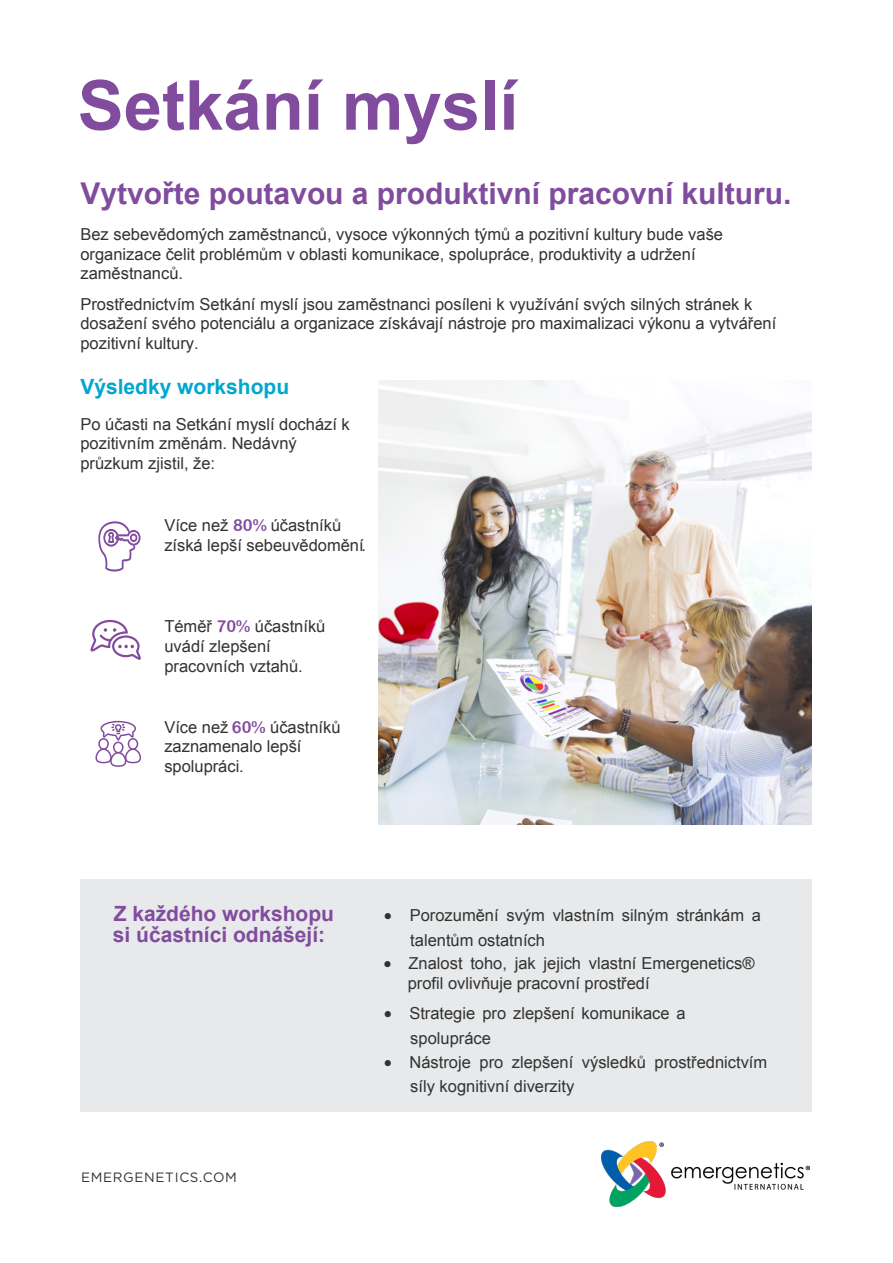
<style>
.page{position:relative;width:893px;height:1263px;background:#fff}
.page>*{position:absolute;margin:0;border:0;box-sizing:border-box;transform-origin:0 0}
.t1{font:700 69px "Arial";color:#814c9e}
.t2{font:700 30px "Arial";color:#814c9e}
.t3{font:700 21px/21.6px "Arial";color:#814c9e}
.t4{font:700 21px "Arial";color:#00a7ce}
.t5{font:16.5px/19.5px "Arial";color:#323232}
.t6{font:13.5px "Gotham";letter-spacing:.05em;color:#323232}
.s1{font-family:"Arial Rounded MT Bold";color:#814c9e}
.s2{font-family:"Lato"}
</style>
<div class="page">
<img style="left:602px;top:1142px;width:208px;height:64px">
<div style="left:80px;top:879px;width:732px;height:233px;background:#e7e9eb"></div>
<img style="left:379px;top:380px;width:433px;height:445px">
<svg style="left:95px;top:721px;width:46px;height:46px"></svg>
<svg style="left:98px;top:521px;width:43px;height:50px"></svg>
<svg style="left:90px;top:620px;width:51px;height:40px"></svg>
<h1 class="t1" style="left:78px;top:67px;width:442px">Setkání myslí</h1>
<h2 class="t2" style="left:80px;top:176px;width:712px">Vytvořte poutavou a produktivní pracovní kulturu.</h2>
<p class="t5" style="left:80px;top:225px;width:644px">Bez sebevědomých zaměstnanců, vysoce výkonných týmů a pozitivní kultury bude vaše organizace čelit problémům v oblasti komunikace, spolupráce, produktivity a udržení zaměstnanců.</p>
<p class="t5" style="left:80px;top:294px;width:697px">Prostřednictvím Setkání myslí jsou zaměstnanci posíleni k využívání svých silných stránek k dosažení svého potenciálu a organizace získávají nástroje pro maximalizaci výkonu a vytváření pozitivní kultury.</p>
<p class="t4" style="left:80px;top:375px;width:210px">Výsledky workshopu</p>
<p class="t5" style="left:80px;top:414px;width:271px">Po účasti na Setkání myslí dochází k pozitivním změnám. Nedávný průzkum zjistil, že:</p>
<p class="t5" style="left:164px;top:516px;width:203px">Více než <span class="s1">80%</span> účastníků získá lepší sebeuvědomění.</p>
<p class="t5" style="left:164px;top:617px;width:163px">Téměř <span class="s1">70%</span> účastníků uvádí zlepšení pracovních vztahů.</p>
<p class="t5" style="left:164px;top:717px;width:178px">Více než <span class="s1">60%</span> účastníků zaznamenalo lepší spolupráci.</p>
<p class="t3" style="left:113px;top:902px;width:223px">Z každého workshopu si účastníci odnášejí:</p>
<p class="t5" style="left:410px;top:903px;width:352px;line-height:24.5px;text-indent:-27px"><span class="s2">•</span> Porozumění svým vlastním silným stránkám a talentům ostatních</p>
<p class="t5" style="left:408px;top:974px;width:243px">profil ovlivňuje pracovní prostředí</p>
<p class="t5" style="left:383px;top:954px;width:373px"><span class="s2">•</span> Znalost toho, jak jejich vlastní Emergenetics®</p>
<p class="t5" style="left:410px;top:1001px;width:277px;line-height:24.5px;text-indent:-27px"><span class="s2">•</span> Strategie pro zlepšení komunikace a spolupráce</p>
<p class="t6" style="left:81px;top:1168px;width:157px">EMERGENETICS.COM</p>
<p class="t5" style="left:410px;top:1050px;width:358px;line-height:24.5px;text-indent:-27px"><span class="s2">•</span> Nástroje pro zlepšení výsledků prostřednictvím síly kognitivní diverzity</p>
</div>
